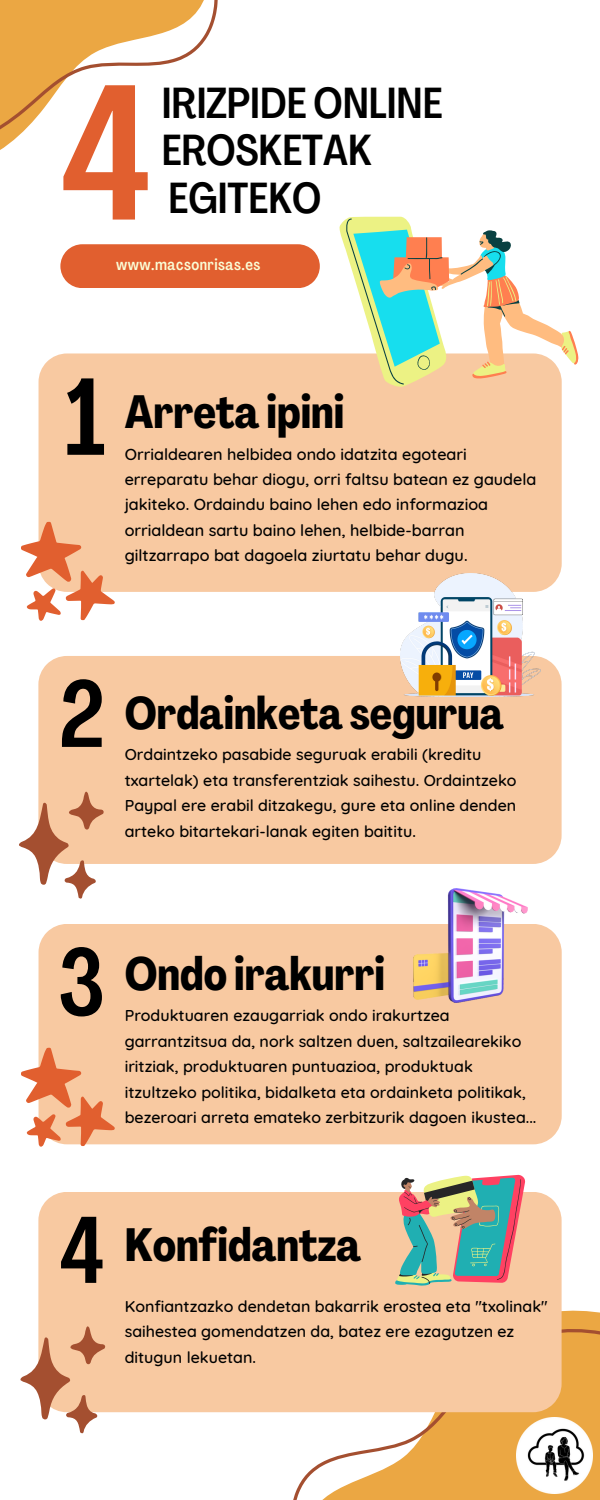
<style>
.page{position:relative;width:600px;height:1500px;background:#fff}
.page>*{position:absolute;margin:0;border:0;box-sizing:border-box;transform-origin:0 0}
.t1{font:500 189.4px "Agrandir Tight";color:#e15f2f}
.t2{font:500 107.7px "Agrandir Tight";color:#000}
.t3{font:500 93.2px "Agrandir Tight";color:#000}
.t4{font:700 46px "Agrandir Tight";color:#000}
.t5{font:700 45px "Agrandir Tight";color:#000}
.t6{font:500 42.8px/47.6px "Agrandir Tight";color:#000}
.t7{font:500 16.2px/25.1px "Quicksand";color:#000}
.t8{font:500 16px/25.5px "Quicksand";color:#000}
.t9{font:500 16px "Agrandir Tight";letter-spacing:.03em;color:#fafdd6}
</style>
<div class="page">
<div style="left:39px;top:924px;width:523px;height:220px;background:#f8c9a1"></div>
<svg style="left:255px;top:1310px;width:345px;height:190px;fill:#eba743"></svg>
<svg style="left:0;top:0;width:218px;height:150px"></svg>
<div style="left:38px;top:1192px;width:524px;height:220px;background:#f8c9a1"></div>
<div style="left:38px;top:656px;width:524px;height:208px;background:#f8c9a1"></div>
<div style="left:39px;top:353px;width:523px;height:239px;background:#f8c9a1"></div>
<div style="left:60px;top:244px;width:260px;height:44px;background:#e15f2f"></div>
<svg style="left:19px;top:790px;width:85px;height:109px"></svg>
<svg style="left:21px;top:1045px;width:95px;height:102px"></svg>
<svg style="left:21px;top:519px;width:95px;height:102px"></svg>
<svg style="left:20px;top:1325px;width:85px;height:108px"></svg>
<img style="left:517px;top:1417px;width:76px;height:76px">
<svg style="left:338px;top:216px;width:240px;height:172px"></svg>
<img style="left:400px;top:574px;width:140px;height:122px">
<img style="left:413px;top:889px;width:115px;height:113px">
<svg style="left:395px;top:1175px;width:130px;height:111px;background:#9fa796"></svg>
<p class="t1" style="left:60px;top:78px;width:95px">4</p>
<p class="t6" style="left:162px;top:83px;width:282px">IRIZPIDE ONLINE<br>EROSKETAK</p>
<p class="t6" style="left:169px;top:178px;width:154px">EGITEKO</p>
<p class="t9" style="left:116px;top:258px;width:146px">www.macsonrisas.es</p>
<p class="t2" style="left:64px;top:374px;width:43px">1</p>
<p class="t4" style="left:125px;top:393px;width:221px">Arreta ipini</p>
<p class="t7" style="left:125px;top:442px;width:413px">Orrialdearen helbidea ondo idatzita egoteari erreparatu behar diogu, orri faltsu batean ez gaudela jakiteko. Ordaindu baino lehen edo informazioa orrialdean sartu baino lehen, helbide-barran giltzarrapo bat dagoela ziurtatu behar dugu.</p>
<p class="t3" style="left:58px;top:677px;width:49px">2</p>
<p class="t5" style="left:125px;top:695px;width:381px">Ordainketa segurua</p>
<p class="t8" style="left:125px;top:741px;width:393px">Ordaintzeko pasabide seguruak erabili (kreditu txartelak) eta transferentziak saihestu. Ordaintzeko Paypal ere erabil ditzakegu, gure eta online denden arteko bitartekari-lanak egiten baititu.</p>
<p class="t3" style="left:58px;top:945px;width:49px">3</p>
<p class="t4" style="left:125px;top:956px;width:262px">Ondo irakurri</p>
<p class="t8" style="left:125px;top:1003px;width:413px">Produktuaren ezaugarriak ondo irakurtzea garrantzitsua da, nork saltzen duen, saltzailearekiko iritziak, produktuaren puntuazioa, produktuak itzultzeko politika, bidalketa eta ordainketa politikak, bezeroari arreta emateko zerbitzurik dagoen ikustea...</p>
<p class="t3" style="left:59px;top:1213px;width:47px">4</p>
<p class="t4" style="left:125px;top:1226px;width:238px">Konfidantza</p>
<p class="t8" style="left:125px;top:1293px;width:425px">Konfiantzazko dendetan bakarrik erostea eta "txolinak" saihestea gomendatzen da, batez ere ezagutzen ez ditugun lekuetan.</p>
</div>
